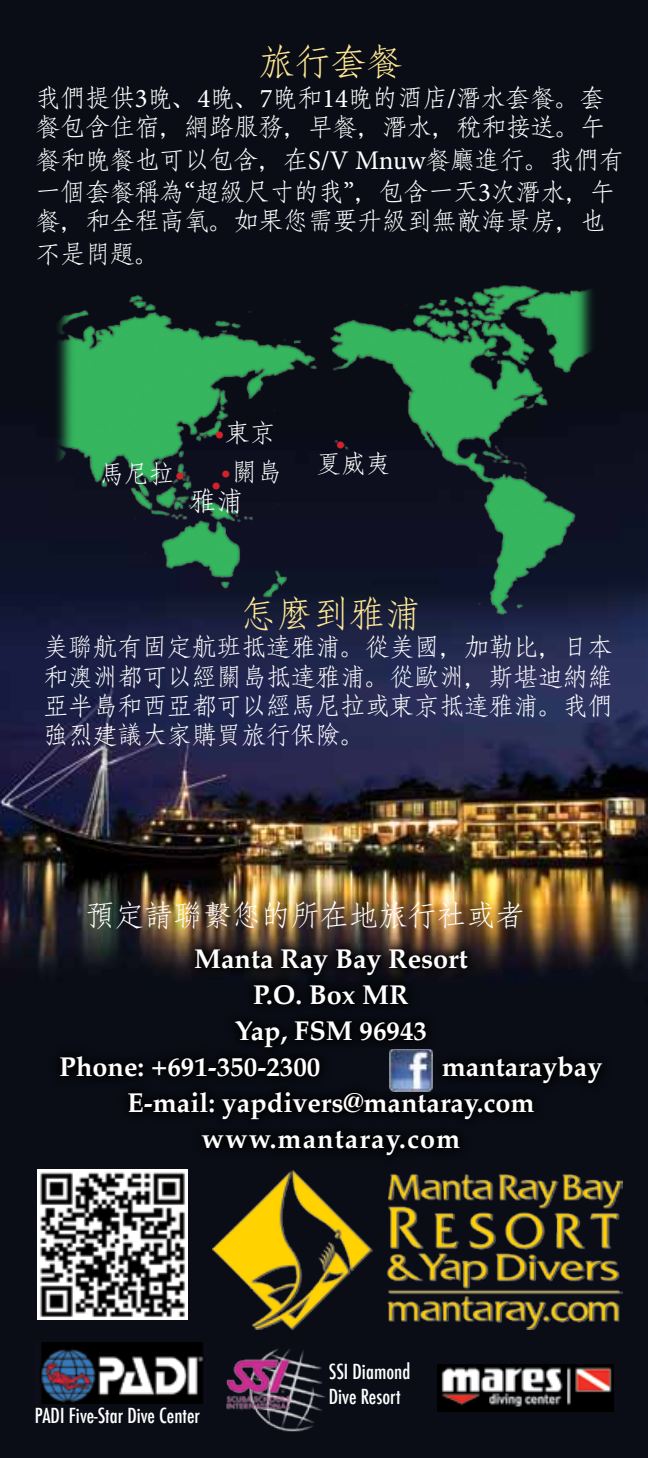
<style>
.page{position:relative;width:648px;height:1458px;background:#fff}
.page>*{position:absolute;margin:0;border:0;box-sizing:border-box;transform-origin:0 0}
.t1{font:36px "Adobe Fangsong Std";color:#ffe894}
.t2{font:29.25px "Adobe Fangsong Std";color:#fff}
.t3{font:700 27px "Palatino";color:#fff}
.t4{font:700 27px "Palatino";letter-spacing:.04em;color:#fff}
.t5{font:27px "Adobe Fangsong Std";color:#fff}
.t6{font:24.75px/29.2px "Adobe Fangsong Std";color:#fff}
.t7{font:500 condensed 20.25px/24.8px "Futura";color:#fff}
.t8{font:20.25px "Palatino";color:#d2232a}
.s1{font-family:"Minion Pro";font-size:27px}
.s2{font-family:"Palatino";font-size:20.25px;color:#d2232a}
</style>
<div class="page">
<img style="left:0;top:0;width:648px;height:1458px">
<svg style="left:49px;top:938px;width:564px;height:229px;background:#0c0d13"></svg>
<img style="left:38px;top:1169px;width:149px;height:150px">
<img style="left:212px;top:1171px;width:411px;height:159px">
<img style="left:39px;top:262px;width:569px;height:366px">
<img style="left:35px;top:1343px;width:170px;height:60px">
<img style="left:220px;top:1343px;width:109px;height:94px">
<img style="left:437px;top:1364px;width:176px;height:47px">
<img style="left:390px;top:1050px;width:43px;height:42px">
<h1 class="t1" style="left:259px;top:39px;width:145px">旅行套餐</h1>
<p class="t6" style="left:36px;top:84px;width:571px">我們提供<span class="s1">3</span>晚、<span class="s1">4</span>晚、<span class="s1">7</span>晚和<span class="s1">14</span>晚的酒店<span class="s1">/</span>潛水套餐。套餐包含住宿，網路服務，早餐，潛水，稅和接送。午</p>
<p class="t6" style="left:36px;top:144px;width:589px;line-height:32.4px">餐和晚餐也可以包含，在<span class="s1">S/V Mnuw</span>餐廳進行。我們有一個套餐稱為<span class="s1">“</span>超級尺寸的我<span class="s1">”</span>，包含一天<span class="s1">3</span>次潛水，午</p>
<p class="t6" style="left:36px;top:205px;width:571px;line-height:32.4px">餐，和全程高氧。如果您需要升級到無敵海景房，也不是問題。</p>
<p class="t6" style="left:214px;top:418px;width:63px"><span class="s2">•</span>東京</p>
<p class="t6" style="left:100px;top:460px;width:88px">馬尼拉<span class="s2">•</span></p>
<p class="t6" style="left:220px;top:457px;width:63px"><span class="s2">•</span>關島</p>
<p class="t8" style="left:210px;top:469px;width:14px">•</p>
<p class="t5" style="left:189px;top:484px;width:55px">雅浦</p>
<p class="t8" style="left:335px;top:429px;width:14px">•</p>
<p class="t6" style="left:316px;top:449px;width:76px">夏威夷</p>
<h1 class="t1" style="left:241px;top:592px;width:181px">怎麼到雅浦</h1>
<p class="t6" style="left:43px;top:633px;width:571px;text-align:justify">美聯航有固定航班抵達雅浦。從美國，加勒比，日本和澳洲都可以經關島抵達雅浦。從歐洲，斯堪迪納維亞半島和西亞都可以經馬尼拉或東京抵達雅浦。我們強烈建議大家購買旅行保險。</p>
<p class="t2" style="left:86px;top:898px;width:440px">預定請聯繫您的所在地旅行社或者</p>
<p class="t3" style="left:194px;top:936px;width:275px">Manta Ray Bay Resort</p>
<p class="t3" style="left:253px;top:972px;width:157px">P.O. Box MR</p>
<p class="t3" style="left:235px;top:1008px;width:194px">Yap, FSM 96943</p>
<p class="t3" style="left:60px;top:1044px;width:262px">Phone: +691-350-2300</p>
<p class="t3" style="left:442px;top:1044px;width:162px">mantaraybay</p>
<p class="t3" style="left:127px;top:1080px;width:408px">E-mail: yapdivers@mantaray.com</p>
<p class="t4" style="left:202px;top:1116px;width:260px">www.mantaray.com</p>
<p class="t7" style="left:35px;top:1403px;width:167px">PADI Five-Star Dive Center</p>
<p class="t7" style="left:329px;top:1359px;width:83px">SSI Diamond<br>Dive Resort</p>
</div>
